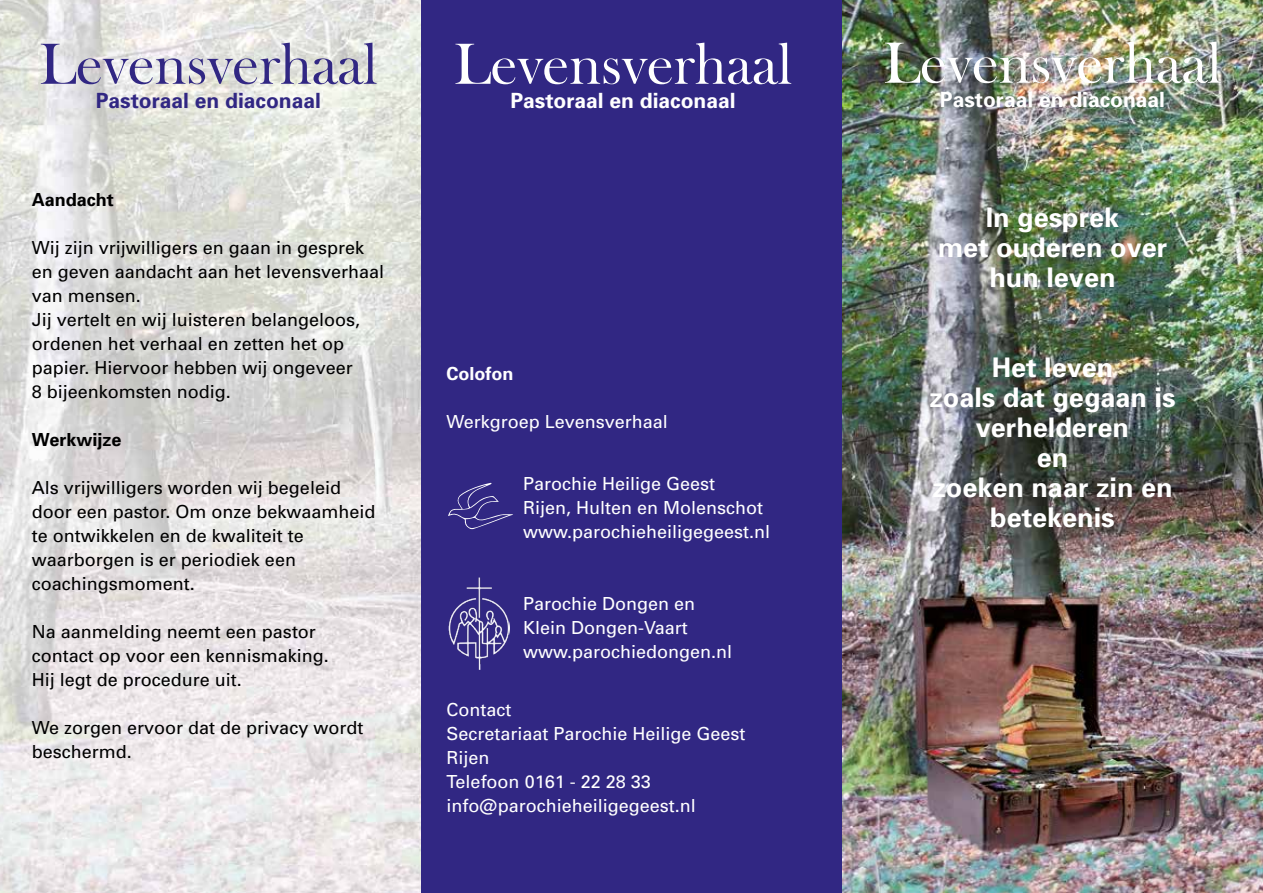
<style>
.page{position:relative;width:1263px;height:893px;background:#fff}
.page>*{position:absolute;margin:0;border:0;box-sizing:border-box;transform-origin:0 0}
.t1{font:60px "Bask Old Face";color:#fff}
.t2{font:60px "Bask Old Face";color:#312783}
.t3{font:700 27px/30px "Univers";color:#fff;text-align:center}
.t4{font:700 21px "Univers";color:#fff}
.t5{font:700 21px "Univers";color:#312783}
.t6{font:18px/24px "Univers";color:#000}
.t7{font:18px/24px "Univers";color:#fff}
.t8{font:700 18px "Univers";color:#000}
.t9{font:700 18px "Univers";color:#fff}
</style>
<div class="page">
<img style="left:843px;top:0;width:420px;height:893px">
<img style="left:842px;top:0;width:1px;height:893px">
<img style="left:0;top:0;width:421px;height:753px">
<img style="left:0;top:753px;width:421px;height:140px">
<div style="left:421px;top:0;width:421px;height:893px;background:#312783"></div>
<img style="left:448px;top:578px;width:61px;height:92px">
<svg style="left:448px;top:483px;width:65px;height:46px"></svg>
<h1 class="t2" style="left:39px;top:31px;width:340px">Levensverhaal</h1>
<p class="t5" style="left:96px;top:88px;width:227px">Pastoraal en diaconaal</p>
<p class="t8" style="left:32px;top:188px;width:84px">Aandacht</p>
<p class="t6" style="left:32px;top:235px;width:354px">Wij zijn vrijwilligers en gaan in gesprek en geven aandacht aan het levensverhaal van mensen.<br>Jij vertelt en wij luisteren belangeloos, ordenen het verhaal en zetten het op papier. Hiervoor hebben wij ongeveer<br>8 bijeenkomsten nodig.</p>
<p class="t8" style="left:32px;top:428px;width:91px">Werkwijze</p>
<p class="t6" style="left:32px;top:475px;width:345px">Als vrijwilligers worden wij begeleid door een pastor. Om onze bekwaamheid te ontwikkelen en de kwaliteit te waarborgen is er periodiek een coachingsmoment.</p>
<p class="t6" style="left:32px;top:619px;width:299px">Na aanmelding neemt een pastor contact op voor een kennismaking.<br>Hij legt de procedure uit.</p>
<p class="t6" style="left:32px;top:715px;width:333px">We zorgen ervoor dat de privacy wordt beschermd.</p>
<h1 class="t1" style="left:454px;top:31px;width:340px">Levensverhaal</h1>
<p class="t4" style="left:510px;top:88px;width:227px">Pastoraal en diaconaal</p>
<p class="t9" style="left:446px;top:362px;width:68px">Colofon</p>
<p class="t7" style="left:446px;top:409px;width:223px">Werkgroep Levensverhaal</p>
<p class="t7" style="left:523px;top:472px;width:249px">Parochie Heilige Geest<br>Rijen, Hulten en Molenschot www.parochieheiligegeest.nl</p>
<p class="t7" style="left:523px;top:592px;width:211px">Parochie Dongen en<br>Klein Dongen-Vaart www.parochiedongen.nl</p>
<p class="t7" style="left:446px;top:697px;width:301px">Contact<br>Secretariaat Parochie Heilige Geest<br>Rijen<br>Telefoon 0161 - 22 28 33 info@parochieheiligegeest.nl</p>
<h1 class="t1" style="left:883px;top:30px;width:340px">Levensverhaal</h1>
<p class="t4" style="left:940px;top:87px;width:227px">Pastoraal en diaconaal</p>
<h2 class="t3" style="left:938px;top:202px;width:231px">In gesprek<br>met ouderen over hun leven</h2>
<h2 class="t3" style="left:929px;top:352px;width:248px">Het leven<br>zoals dat gegaan is verhelderen<br>en<br>zoeken naar zin en betekenis</h2>
</div>
